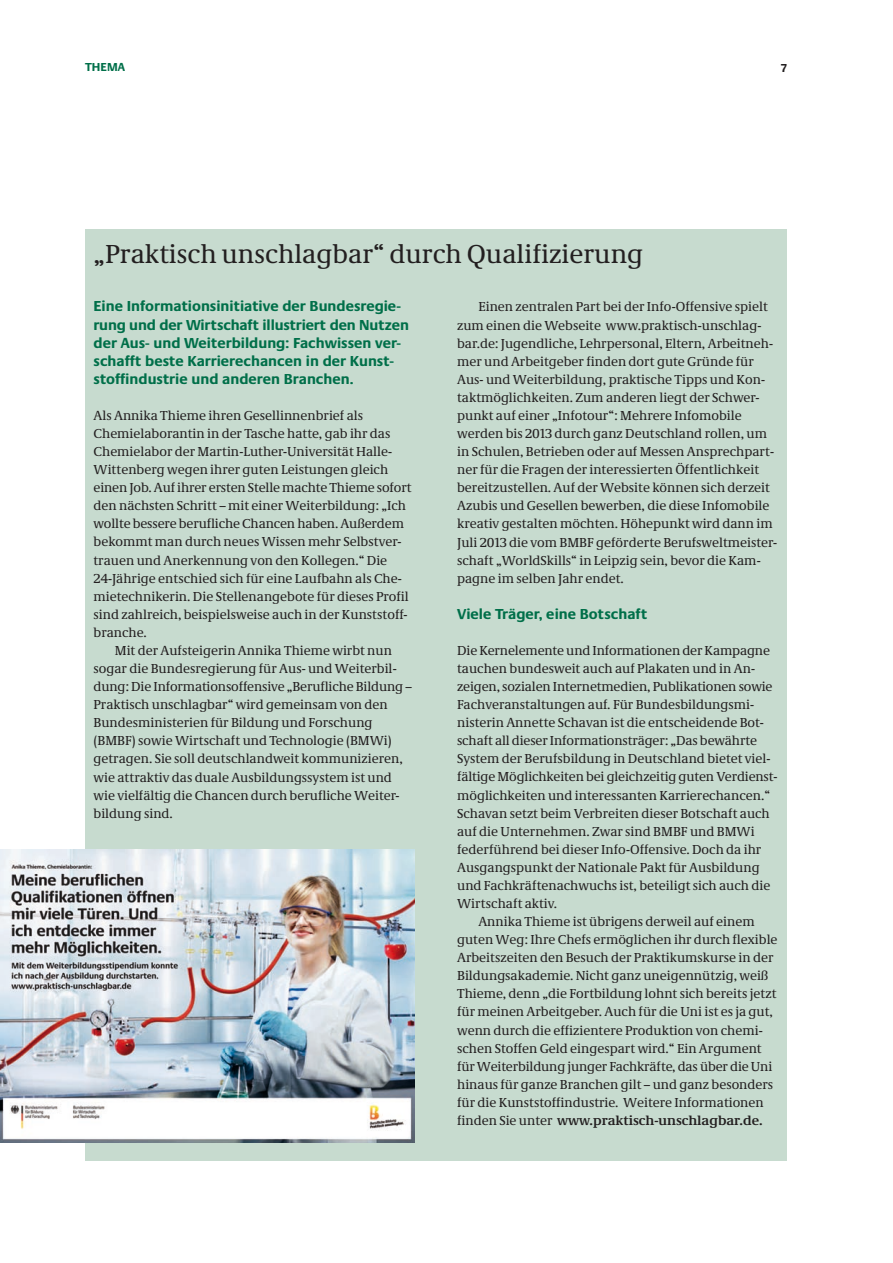
<style>
.page{position:relative;width:893px;height:1263px;background:#fff}
.page>*{position:absolute;margin:0;border:0;box-sizing:border-box;transform-origin:0 0}
.t1{font:27px "Neue Demos";color:#231f20}
.t2{font:700 15px/18.1px "Neue Praxis";color:#006f49}
.t3{font:13.5px/18.1px "Neue Demos";color:#231f20}
.t4{font:700 12px "Neue Praxis";letter-spacing:.005em;color:#006f49}
.t5{font:700 12px "Neue Praxis";color:#231f20}
.s1{font-weight:700}
</style>
<div class="page">
<div style="left:85px;top:230px;width:702px;height:931px;background:#c7dbcf"></div>
<img style="left:0;top:849px;width:415px;height:293px">
<p class="t4" style="left:85px;top:60px;width:42px">THEMA</p>
<p class="t5" style="left:781px;top:61px;width:7px">7</p>
<h2 class="t1" style="left:94px;top:237px;width:551px">„Praktisch unschlagbar“ durch Qualifizierung</h2>
<p class="t2" style="left:94px;top:297px;width:317px">Eine Informationsinitiative der Bundesregie&shy;rung und der Wirtschaft illustriert den Nutzen der Aus- und Weiterbildung: Fachwissen ver&shy;schafft beste karrierechancen in der kunst&shy;stoffindustrie und anderen Branchen.</p>
<p class="t3" style="left:94px;top:406px;width:320px">Als Annika Thieme ihren Gesellinnenbrief als Chemielaborantin in der Tasche hatte, gab ihr das Chemielabor der Martin-Luther-Universität Halle-Wittenberg wegen ihrer guten Leistungen gleich einen Job. Auf ihrer ersten Stelle machte Thieme sofort den nächsten Schritt – mit einer Weiterbildung: „Ich wollte bessere berufliche Chancen haben. Außerdem bekommt man durch neues Wissen mehr Selbstver&shy;trauen und Anerkennung von den Kollegen.“ Die 24-Jährige entschied sich für eine Laufbahn als Che&shy;mietechnikerin. Die Stellenangebote für dieses Profil sind zahlreich, beispielsweise auch in der Kunststoff&shy;branche.</p>
<p class="t3" style="left:94px;top:641px;width:320px;text-indent:21px">Mit der Aufsteigerin Annika Thieme wirbt nun sogar die Bundesregierung für Aus- und Weiterbil&shy;dung: Die Informationsoffensive „Berufliche Bildung – Praktisch unschlagbar“ wird gemeinsam von den Bundesministerien für Bildung und Forschung (BMBF) sowie Wirtschaft und Technologie (BMWi) getragen. Sie soll deutschlandweit kommunizieren, wie attraktiv das duale Ausbildungssystem ist und wie vielfältig die Chancen durch berufliche Weiter&shy;bildung sind.</p>
<p class="t3" style="left:457px;top:298px;width:321px;text-indent:21px">Einen zentralen Part bei der Info-Offensive spielt zum einen die Webseite www.praktisch-unschlag&shy;bar.de: Jugendliche, Lehrpersonal, Eltern, Arbeitneh&shy;mer und Arbeitgeber finden dort gute Gründe für Aus- und Weiterbildung, praktische Tipps und Kon&shy;taktmöglichkeiten. Zum anderen liegt der Schwer&shy;punkt auf einer „Infotour“: Mehrere Infomobile werden bis 2013 durch ganz Deutschland rollen, um in Schulen, Betrieben oder auf Messen Ansprechpart&shy;ner für die Fragen der interessierten Öffentlichkeit bereitzustellen. Auf der Website können sich derzeit Azubis und Gesellen bewerben, die diese Infomobile kreativ gestalten möchten. Höhepunkt wird dann im Juli 2013 die vom BMBF geförderte Berufsweltmeister&shy;schaft „WorldSkills“ in Leipzig sein, bevor die Kam&shy;pagne im selben Jahr endet.</p>
<h3 class="t2" style="left:457px;top:604px;width:192px">Viele Träger, eine Botschaft</h3>
<p class="t3" style="left:457px;top:641px;width:322px">Die Kernelemente und Informationen der Kampagne tauchen bundesweit auch auf Plakaten und in An&shy;zeigen, sozialen Internetmedien, Publikationen sowie Fachveranstaltungen auf. Für Bundesbildungsmi&shy;nisterin Annette Schavan ist die entscheidende Bot&shy;schaft all dieser Informationsträger: „Das bewährte System der Berufsbildung in Deutschland bietet viel&shy;fältige Möglichkeiten bei gleichzeitig guten Verdienst&shy;möglichkeiten und interessanten Karrierechancen.“ Schavan setzt beim Verbreiten dieser Botschaft auch auf die Unternehmen. Zwar sind BMBF und BMWi federführend bei dieser Info-Offensive. Doch da ihr Ausgangspunkt der Nationale Pakt für Ausbildung und Fachkräftenachwuchs ist, beteiligt sich auch die Wirtschaft aktiv.</p>
<p class="t3" style="left:457px;top:912px;width:322px;text-indent:21px">Annika Thieme ist übrigens derweil auf einem guten Weg: Ihre Chefs ermöglichen ihr durch flexible Arbeitszeiten den Besuch der Praktikumskurse in der Bildungsakademie. Nicht ganz uneigennützig, weiß Thieme, denn „die Fortbildung lohnt sich bereits jetzt für meinen Arbeitgeber. Auch für die Uni ist es ja gut, wenn durch die effizientere Produktion von chemi&shy;schen Stoffen Geld eingespart wird.“ Ein Argument für Weiterbildung junger Fachkräfte, das über die Uni hinaus für ganze Branchen gilt – und ganz besonders für die Kunststoffindustrie. Weitere Informationen finden Sie unter <span class="s1">www.praktisch-unschlagbar.de.</span></p>
</div>
